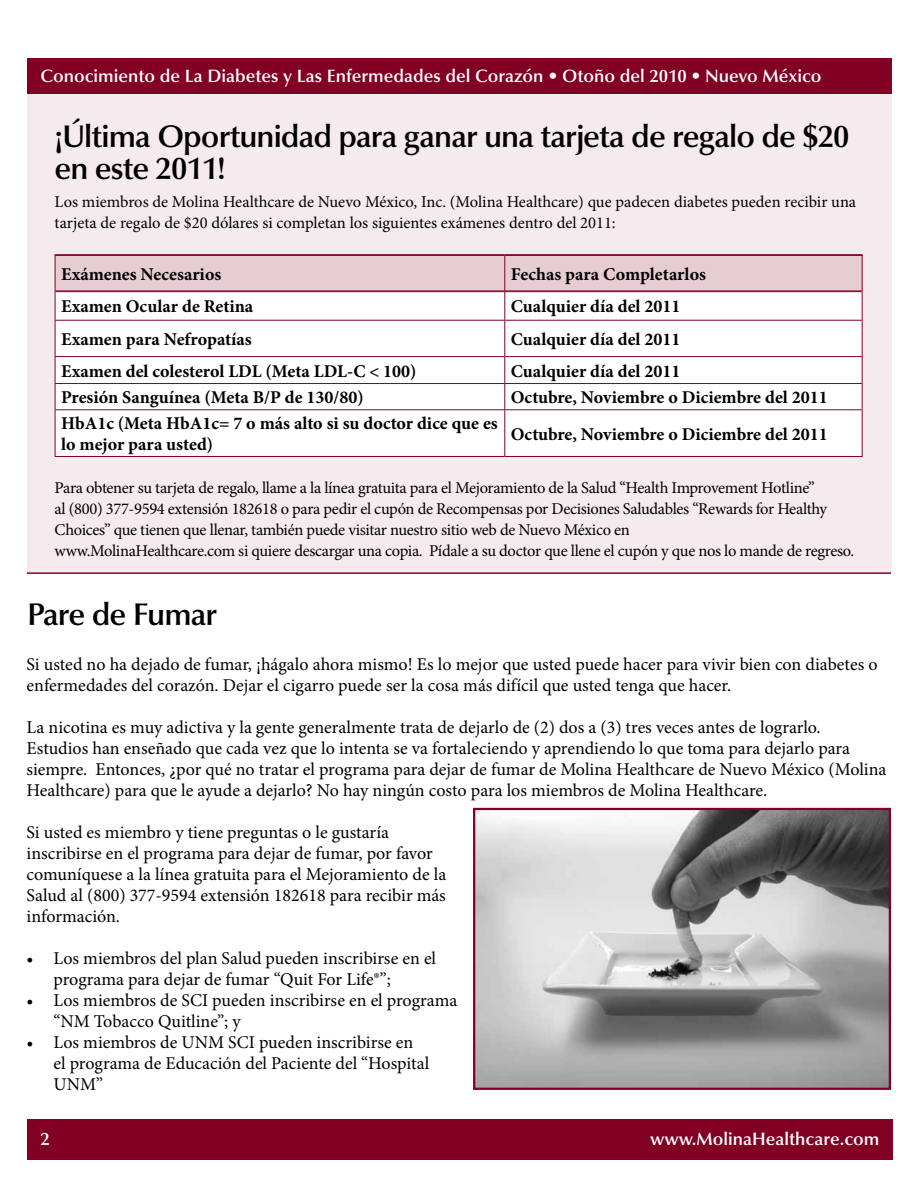
<style>
.page{position:relative;width:918px;height:1188px;background:#fff}
.page>*{position:absolute;margin:0;border:0;box-sizing:border-box;transform-origin:0 0}
.t1{font:600 31.5px/31.5px "Optima LT Std";letter-spacing:-.03em;color:#000}
.t2{font:18px/21px "Minion Pro";color:#000}
.t3{font:700 18px/21.6px "Minion Pro";color:#000}
.t4{font:600 18px "Optima LT Std";color:#fff}
.t5{font:16.5px/21px "Minion Pro";letter-spacing:-.02em;color:#000}
.t6{font:16.5px/21px "Minion Pro";color:#000}
</style>
<div class="page">
<div style="left:27px;top:94px;width:864px;height:478px;background:#f5ebee"></div>
<img style="left:476px;top:811px;width:412px;height:276px">
<div style="left:473px;top:808px;width:418px;height:282px;border:2px solid #820024"></div>
<div style="left:27px;top:58px;width:864px;height:36px;background:#820024"></div>
<div style="left:27px;top:1119px;width:866px;height:40px;background:#820024"></div>
<hr style="left:27px;top:572px;width:864px;height:2px;background:#820024">
<div style="left:56px;top:321px;width:806px;height:135px;background:#fff"></div>
<hr style="left:55px;top:254px;width:450px;height:1px;background:#820024">
<hr style="left:505px;top:254px;width:358px;height:1px;background:#820024">
<svg style="left:55px;top:255px;width:808px;height:65px;background:#ebd8dd"></svg>
<hr style="left:55px;top:320px;width:450px;height:1px;background:#820024">
<hr style="left:55px;top:321px;width:1px;height:35px;background:#820024">
<hr style="left:505px;top:320px;width:358px;height:1px;background:#820024">
<hr style="left:504px;top:321px;width:1px;height:35px;background:#820024">
<hr style="left:862px;top:321px;width:1px;height:35px;background:#820024">
<hr style="left:55px;top:356px;width:450px;height:1px;background:#820024">
<hr style="left:505px;top:356px;width:358px;height:1px;background:#820024">
<hr style="left:55px;top:383px;width:450px;height:1px;background:#820024">
<svg style="left:55px;top:357px;width:1px;height:52px"></svg>
<hr style="left:505px;top:383px;width:358px;height:1px;background:#820024">
<svg style="left:504px;top:357px;width:1px;height:52px"></svg>
<svg style="left:862px;top:357px;width:1px;height:52px"></svg>
<hr style="left:55px;top:409px;width:450px;height:1px;background:#820024">
<hr style="left:55px;top:410px;width:1px;height:46px;background:#820024">
<hr style="left:505px;top:409px;width:358px;height:1px;background:#820024">
<hr style="left:504px;top:410px;width:1px;height:46px;background:#820024">
<hr style="left:862px;top:410px;width:1px;height:46px;background:#820024">
<hr style="left:55px;top:456px;width:450px;height:1px;background:#820024">
<hr style="left:505px;top:456px;width:358px;height:1px;background:#820024">
<p class="t4" style="left:40px;top:66px;width:782px">Conocimiento de La Diabetes y Las Enfermedades del Corazón • Otoño del 2010 • Nuevo México</p>
<h1 class="t1" style="left:55px;top:121px;width:796px">¡Última Oportunidad para ganar una tarjeta de regalo de $20 en este 2011!</h1>
<p class="t6" style="left:55px;top:191px;width:803px">Los miembros de Molina Healthcare de Nuevo México, Inc. (Molina Healthcare) que padecen diabetes pueden recibir una tarjeta de regalo de $20 dólares si completan los siguientes exámenes dentro del 2011:</p>
<p class="t3" style="left:61px;top:263px;width:162px">Exámenes Necesarios</p>
<p class="t3" style="left:511px;top:263px;width:197px">Fechas para Completarlos</p>
<p class="t3" style="left:61px;top:296px;width:194px">Examen Ocular de Retina</p>
<p class="t3" style="left:511px;top:296px;width:171px">Cualquier día del 2011</p>
<p class="t3" style="left:61px;top:328px;width:192px">Examen para Nefropatías</p>
<p class="t3" style="left:511px;top:328px;width:171px">Cualquier día del 2011</p>
<p class="t3" style="left:61px;top:360px;width:357px">Examen del colesterol LDL (Meta LDL-C &lt; 100)</p>
<p class="t3" style="left:511px;top:360px;width:171px">Cualquier día del 2011</p>
<p class="t3" style="left:61px;top:386px;width:304px">Presión Sanguínea (Meta B/P de 130/80)</p>
<p class="t3" style="left:511px;top:386px;width:318px">Octubre, Noviembre o Diciembre del 2011</p>
<p class="t3" style="left:61px;top:412px;width:438px">HbA1c (Meta HbA1c= 7 o más alto si su doctor dice que es lo mejor para usted)</p>
<p class="t3" style="left:511px;top:423px;width:318px">Octubre, Noviembre o Diciembre del 2011</p>
<p class="t5" style="left:55px;top:477px;width:801px">Para obtener su tarjeta de regalo, llame a la línea gratuita para el Mejoramiento de la Salud “Health Improvement Hotline”<br>al (800) 377-9594 extensión 182618 o para pedir el cupón de Recompensas por Decisiones Saludables “Rewards for Healthy Choices” que tienen que llenar, también puede visitar nuestro sitio web de Nuevo México en<br>www.MolinaHealthcare.com si quiere descargar una copia. Pídale a su doctor que llene el cupón y que nos lo mande de regreso.</p>
<h1 class="t1" style="left:27px;top:599px;width:192px">Pare de Fumar</h1>
<p class="t2" style="left:27px;top:654px;width:852px">Si usted no ha dejado de fumar, ¡hágalo ahora mismo! Es lo mejor que usted puede hacer para vivir bien con diabetes o enfermedades del corazón. Dejar el cigarro puede ser la cosa más difícil que usted tenga que hacer.</p>
<p class="t2" style="left:27px;top:717px;width:861px">La nicotina es muy adictiva y la gente generalmente trata de dejarlo de (2) dos a (3) tres veces antes de lograrlo.<br>Estudios han enseñado que cada vez que lo intenta se va fortaleciendo y aprendiendo lo que toma para dejarlo para siempre. Entonces, ¿por qué no tratar el programa para dejar de fumar de Molina Healthcare de Nuevo México (Molina Healthcare) para que le ayude a dejarlo? No hay ningún costo para los miembros de Molina Healthcare.</p>
<p class="t2" style="left:27px;top:822px;width:421px">Si usted es miembro y tiene preguntas o le gustaría inscribirse en el programa para dejar de fumar, por favor comuníquese a la línea gratuita para el Mejoramiento de la Salud al (800) 377-9594 extensión 182618 para recibir más información.</p>
<p class="t2" style="left:54px;top:948px;width:384px;text-indent:-27px">• Los miembros del plan Salud pueden inscribirse en el programa para dejar de fumar “Quit For Life®”;</p>
<p class="t2" style="left:54px;top:990px;width:405px;text-indent:-27px">• Los miembros de SCI pueden inscribirse en el programa “NM Tobacco Quitline”; y</p>
<p class="t2" style="left:54px;top:1032px;width:377px;text-indent:-27px">• Los miembros de UNM SCI pueden inscribirse en el programa de Educación del Paciente del “Hospital<br>UNM”</p>
<p class="t4" style="left:40px;top:1129px;width:11px">2</p>
<p class="t4" style="left:650px;top:1129px;width:231px">www.MolinaHealthcare.com</p>
</div>
